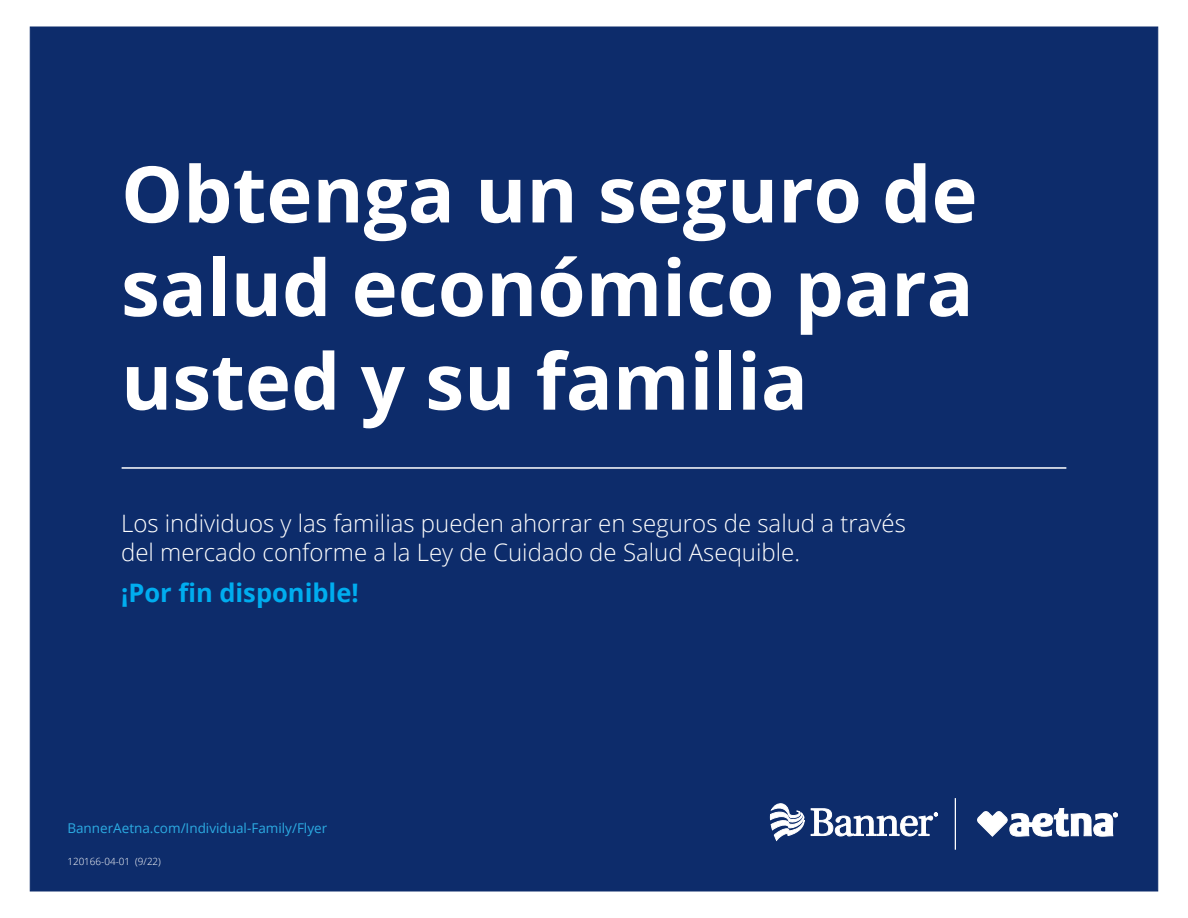
<style>
.page{position:relative;width:1188px;height:918px;background:#fff}
.page>*{position:absolute;margin:0;border:0;box-sizing:border-box;transform-origin:0 0}
.t1{font:700 78px/93.6px "Open Sans";color:#fff;text-align:justify}
.t2{font:700 25.5px "Open Sans";color:#00adef}
.t3{font:300 24px/28.8px "Open Sans";color:#fff}
.t4{font:13.5px "Open Sans";color:#2cabe2}
.t5{font:300 9.9px "Open Sans";color:#fff}
</style>
<div class="page">
<div style="left:30px;top:27px;width:1128px;height:864px;background:#0d2c6b;border:1px solid #0d2c6b"></div>
<hr style="left:122px;top:467px;width:944px;height:2px;background:#fff">
<hr style="left:955px;top:798px;width:1px;height:52px;background:#fff">
<svg style="left:770px;top:803px;width:34px;height:37px"></svg>
<svg style="left:811px;top:809px;width:127px;height:27px"></svg>
<svg style="left:978px;top:809px;width:140px;height:27px"></svg>
<h1 class="t1" style="left:121px;top:145px;width:858px">Obtenga un seguro de salud económico para usted y su familia</h1>
<p class="t3" style="left:121px;top:508px;width:786px">Los individuos y las familias pueden ahorrar en seguros de salud a través del mercado conforme a la Ley de Cuidado de Salud Asequible.</p>
<p class="t2" style="left:121px;top:575px;width:239px">¡Por fin disponible!</p>
<p class="t4" style="left:67px;top:819px;width:261px">BannerAetna.com/Individual-Family/Flyer</p>
<p class="t5" style="left:67px;top:854px;width:95px">120166-04-01 (9/22)</p>
</div>
